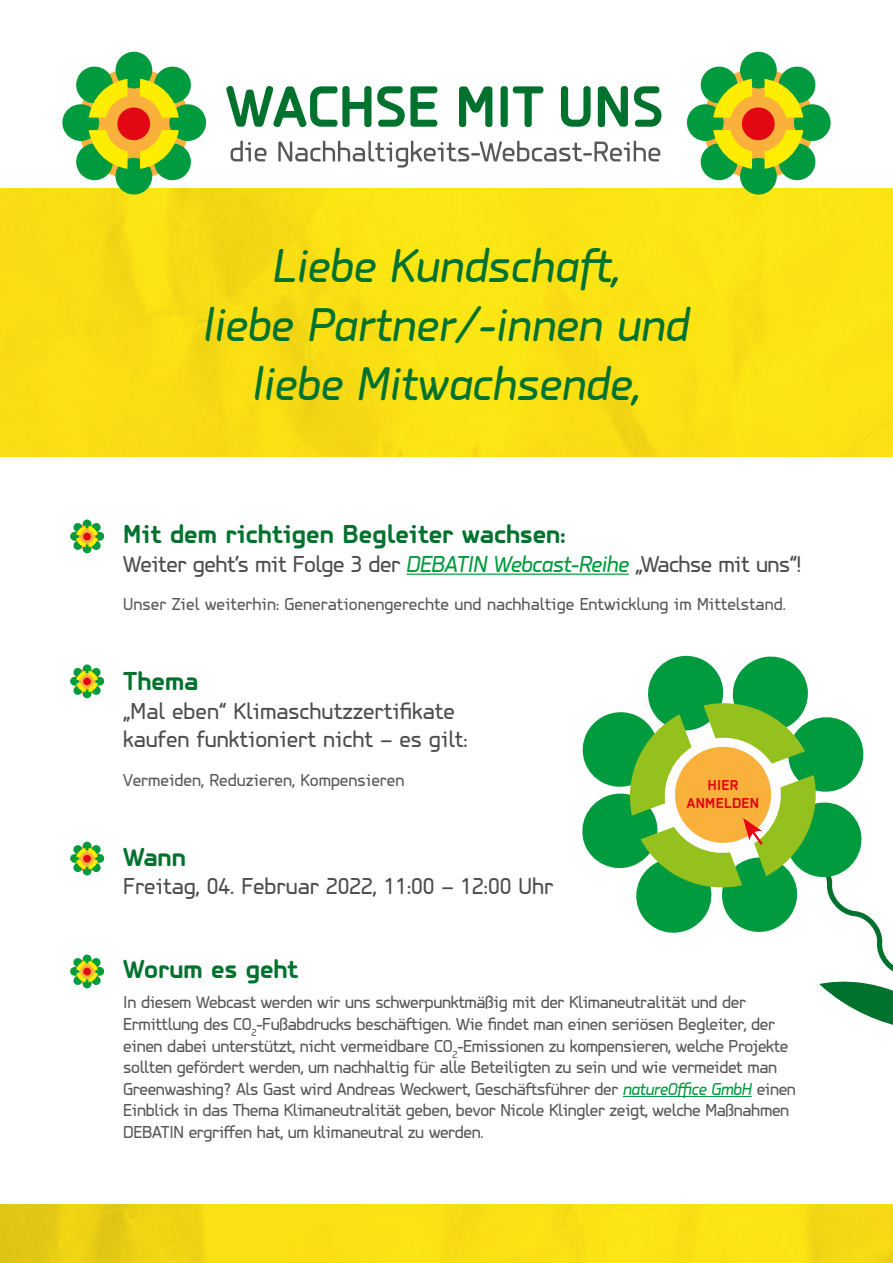
<style>
.page{position:relative;width:893px;height:1263px;background:#fff}
.page>*{position:absolute;margin:0;border:0;box-sizing:border-box;transform-origin:0 0}
.t1{font:italic 49.2px/59.1px "PF Isotext Pro";color:#00722d;text-align:center}
.t2{font:700 27px "PF Isotext Pro";color:#00722d}
.t3{font:24px/28.8px "PF Isotext Pro";color:#4d4d4c}
.t4{font:24px "PF Isotext Pro";letter-spacing:-.02em;color:#4d4d4c}
.t5{font:18px/21.6px "PF Isotext Pro";letter-spacing:-.02em;color:#575756}
.t6{font:18px "PF Isotext Pro";color:#575756}
.t7{font:700 15px/18px "PF Isotext Pro";letter-spacing:.02em;color:#e30613;text-align:center}
.s1{font-style:italic;color:#009b3e}
</style>
<div class="page">
<img style="left:0;top:188px;width:893px;height:1075px">
<div style="left:0;top:457px;width:893px;height:746px;background:#fff"></div>
<hr style="left:406px;top:573px;width:223px;height:2px;background:#009b3e">
<hr style="left:623px;top:1096px;width:129px;height:1px;background:#009b3e">
<svg style="left:226px;top:86px;width:145px;height:41px"></svg>
<svg style="left:377px;top:86px;width:60px;height:41px"></svg>
<svg style="left:459px;top:86px;width:33px;height:41px"></svg>
<div style="left:501px;top:86px;width:7px;height:41px;background:#00722d;border-radius:3px"></div>
<svg style="left:513px;top:86px;width:30px;height:41px"></svg>
<svg style="left:561px;top:86px;width:30px;height:41px"></svg>
<svg style="left:598px;top:86px;width:30px;height:41px"></svg>
<svg style="left:634px;top:86px;width:27px;height:41px"></svg>
<svg style="left:231px;top:141px;width:36px;height:21px"></svg>
<svg style="left:278px;top:141px;width:382px;height:27px"></svg>
<svg style="left:62px;top:52px;width:147px;height:143px"></svg>
<div style="left:117px;top:107px;width:33px;height:33px;background:#e30613;border-radius:50%"></div>
<svg style="left:687px;top:52px;width:146px;height:143px"></svg>
<div style="left:742px;top:107px;width:33px;height:33px;background:#e30613;border-radius:50%"></div>
<svg style="left:70px;top:519px;width:35px;height:34px"></svg>
<div style="left:83px;top:533px;width:8px;height:7px;background:#e30613;border-radius:50%"></div>
<svg style="left:70px;top:664px;width:35px;height:34px"></svg>
<div style="left:83px;top:678px;width:8px;height:7px;background:#e30613;border-radius:50%"></div>
<svg style="left:70px;top:842px;width:35px;height:33px"></svg>
<div style="left:83px;top:855px;width:8px;height:7px;background:#e30613;border-radius:50%"></div>
<svg style="left:70px;top:954px;width:35px;height:34px"></svg>
<div style="left:83px;top:968px;width:8px;height:7px;background:#e30613;border-radius:50%"></div>
<svg style="left:751px;top:916px;width:142px;height:181px"></svg>
<svg style="left:819px;top:971px;width:74px;height:71px"></svg>
<svg style="left:582px;top:655px;width:286px;height:279px"></svg>
<h1 class="t1" style="left:203px;top:236px;width:488px">Liebe Kundschaft,<br>liebe Partner/-innen und liebe Mitwachsende,</h1>
<h2 class="t2" style="left:123px;top:518px;width:444px">Mit dem richtigen Begleiter wachsen:</h2>
<h3 class="t4" style="left:123px;top:550px;width:680px">Weiter geht’s mit Folge 3 der <span class="s1">DEBATIN Webcast-Reihe</span> „Wachse mit uns“!</h3>
<p class="t6" style="left:123px;top:594px;width:664px">Unser Ziel weiterhin: Generationengerechte und nachhaltige Entwicklung im Mittelstand.</p>
<h2 class="t2" style="left:123px;top:665px;width:77px">Thema</h2>
<h3 class="t3" style="left:123px;top:696px;width:346px">„Mal eben“ Klimaschutzzertifikate kaufen funktioniert nicht – es gilt:</h3>
<p class="t6" style="left:123px;top:770px;width:283px">Vermeiden, Reduzieren, Kompensieren</p>
<h2 class="t2" style="left:123px;top:841px;width:64px">Wann</h2>
<h3 class="t3" style="left:123px;top:872px;width:432px">Freitag, 04. Februar 2022, 11:00 – 12:00 Uhr</h3>
<p class="t7" style="left:687px;top:776px;width:74px">HIER<br>ANMELDEN</p>
<h2 class="t2" style="left:123px;top:953px;width:177px">Worum es geht</h2>
<p class="t5" style="left:123px;top:991px;width:674px">In diesem Webcast werden wir uns schwerpunktmäßig mit der Klimaneutralität und der Ermittlung des CO<sub>2</sub>-Fußabdrucks beschäftigen. Wie findet man einen seriösen Begleiter, der einen dabei unterstützt, nicht vermeidbare CO<sub>2</sub>-Emissionen zu kompensieren, welche Projekte sollten gefördert werden, um nachhaltig für alle Beteiligten zu sein und wie vermeidet man Greenwashing? Als Gast wird Andreas Weckwert, Geschäftsführer der <span class="s1">natureOffice GmbH</span> einen Einblick in das Thema Klimaneutralität geben, bevor Nicole Klingler zeigt, welche Maßnahmen DEBATIN ergriffen hat, um klimaneutral zu werden.</p>
</div>
